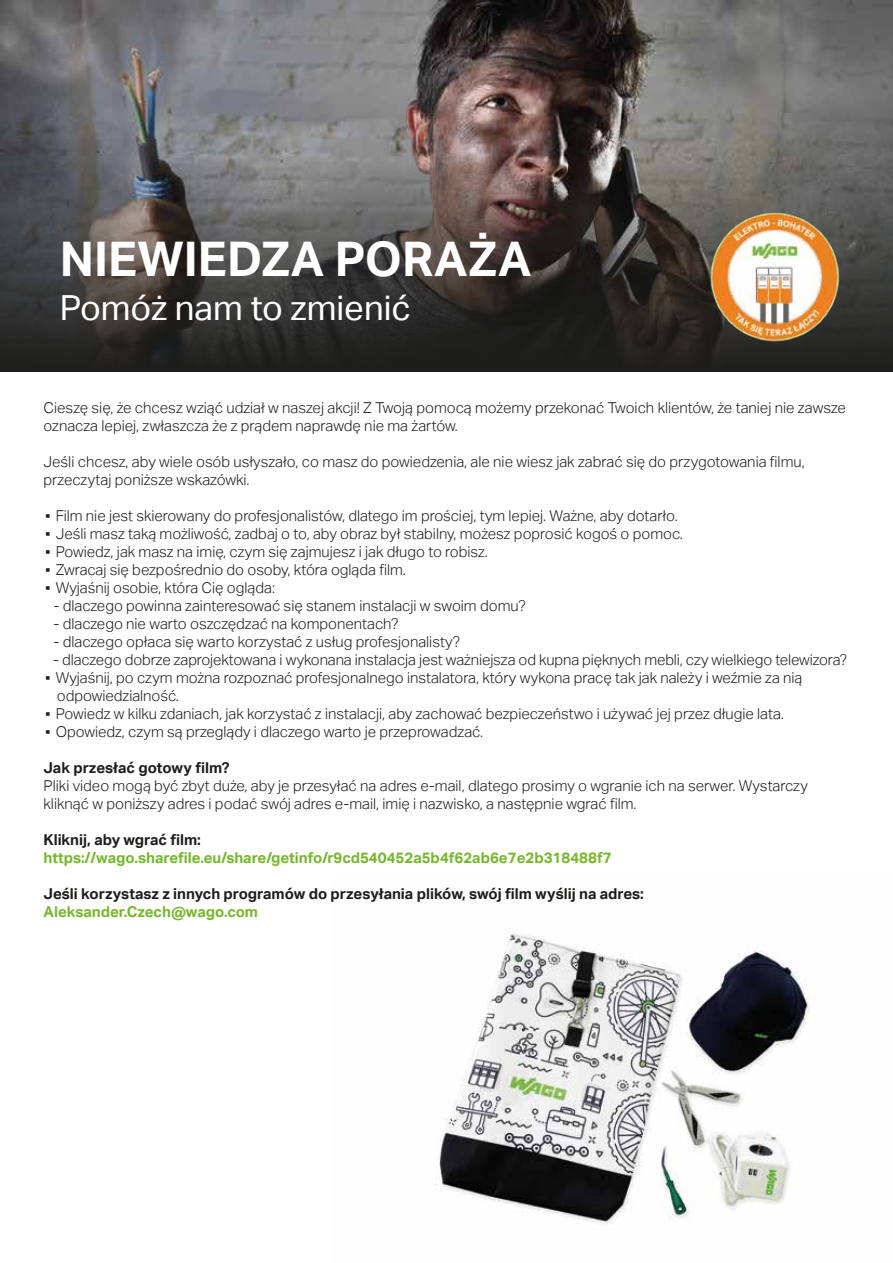
<style>
.page{position:relative;width:893px;height:1263px;background:#fff}
.page>*{position:absolute;margin:0;border:0;box-sizing:border-box;transform-origin:0 0}
.t1{font:700 47.7px "Aktiv Grotesk";color:#fff}
.t2{font:34.5px "Aktiv Grotesk";color:#fff}
.t3{font:300 15px/18px "Aktiv Grotesk";color:#1d1d1b}
.t4{font:700 15px "Aktiv Grotesk";color:#1d1d1b}
.t5{font:700 15px "Aktiv Grotesk";color:#75b72b}
</style>
<div class="page">
<img style="left:436px;top:928px;width:379px;height:296px">
<img style="left:0;top:0;width:893px;height:159px">
<svg style="left:0;top:159px;width:893px;height:212px;background:#454140"></svg>
<img style="left:706px;top:209px;width:137px;height:135px">
<h1 class="t1" style="left:60px;top:231px;width:473px">NIEWIEDZA PORAŻA</h1>
<h2 class="t2" style="left:60px;top:288px;width:353px">Pomóż nam to zmienić</h2>
<p class="t3" style="left:44px;top:398px;width:804px">Cieszę się, że chcesz wziąć udział w naszej akcji! Z Twoją pomocą możemy przekonać Twoich klientów, że taniej nie zawsze oznacza lepiej, zwłaszcza że z prądem naprawdę nie ma żartów.</p>
<p class="t3" style="left:44px;top:452px;width:763px">Jeśli chcesz, aby wiele osób usłyszało, co masz do powiedzenia, ale nie wiesz jak zabrać się do przygotowania filmu, przeczytaj poniższe wskazówki.</p>
<p class="t3" style="left:44px;top:506px;width:636px">▪ Film nie jest skierowany do profesjonalistów, dlatego im prościej, tym lepiej. Ważne, aby dotarło.</p>
<p class="t3" style="left:44px;top:524px;width:641px">▪ Jeśli masz taką możliwość, zadbaj o to, aby obraz był stabilny, możesz poprosić kogoś o pomoc.</p>
<p class="t3" style="left:44px;top:542px;width:446px">▪ Powiedz, jak masz na imię, czym się zajmujesz i jak długo to robisz.</p>
<p class="t3" style="left:44px;top:560px;width:364px">▪ Zwracaj się bezpośrednio do osoby, która ogląda film.</p>
<p class="t3" style="left:44px;top:578px;width:233px">▪ Wyjaśnij osobie, która Cię ogląda:</p>
<p class="t3" style="left:54px;top:596px;width:474px">- dlaczego powinna zainteresować się stanem instalacji w swoim domu?</p>
<p class="t3" style="left:54px;top:614px;width:346px">- dlaczego nie warto oszczędzać na komponentach?</p>
<p class="t3" style="left:54px;top:632px;width:408px">- dlaczego opłaca się warto korzystać z usług profesjonalisty?</p>
<p class="t3" style="left:53px;top:650px;width:796px">- dlaczego dobrze zaprojektowana i wykonana instalacja jest ważniejsza od kupna pięknych mebli, czy wielkiego telewizora?</p>
<p class="t3" style="left:57px;top:668px;width:747px;text-indent:-13px">▪ Wyjaśnij, po czym można rozpoznać profesjonalnego instalatora, który wykona pracę tak jak należy i weźmie za nią odpowiedzialność.</p>
<p class="t3" style="left:44px;top:704px;width:742px">▪ Powiedz w kilku zdaniach, jak korzystać z instalacji, aby zachować bezpieczeństwo i używać jej przez długie lata.</p>
<p class="t3" style="left:44px;top:722px;width:441px">▪ Opowiedz, czym są przeglądy i dlaczego warto je przeprowadzać.</p>
<p class="t4" style="left:44px;top:759px;width:187px">Jak przesłać gotowy film?</p>
<p class="t3" style="left:44px;top:776px;width:766px">Pliki video mogą być zbyt duże, aby je przesyłać na adres e-mail, dlatego prosimy o wgranie ich na serwer. Wystarczy kliknąć w poniższy adres i podać swój adres e-mail, imię i nazwisko, a następnie wgrać film.</p>
<p class="t4" style="left:44px;top:831px;width:159px">Kliknij, aby wgrać film:</p>
<p class="t5" style="left:44px;top:849px;width:569px">https://wago.sharefile.eu/share/getinfo/r9cd540452a5b4f62ab6e7e2b318488f7</p>
<p class="t4" style="left:44px;top:885px;width:602px">Jeśli korzystasz z innych programów do przesyłania plików, swój film wyślij na adres:</p>
<p class="t5" style="left:44px;top:903px;width:216px">Aleksander.Czech@wago.com</p>
</div>
